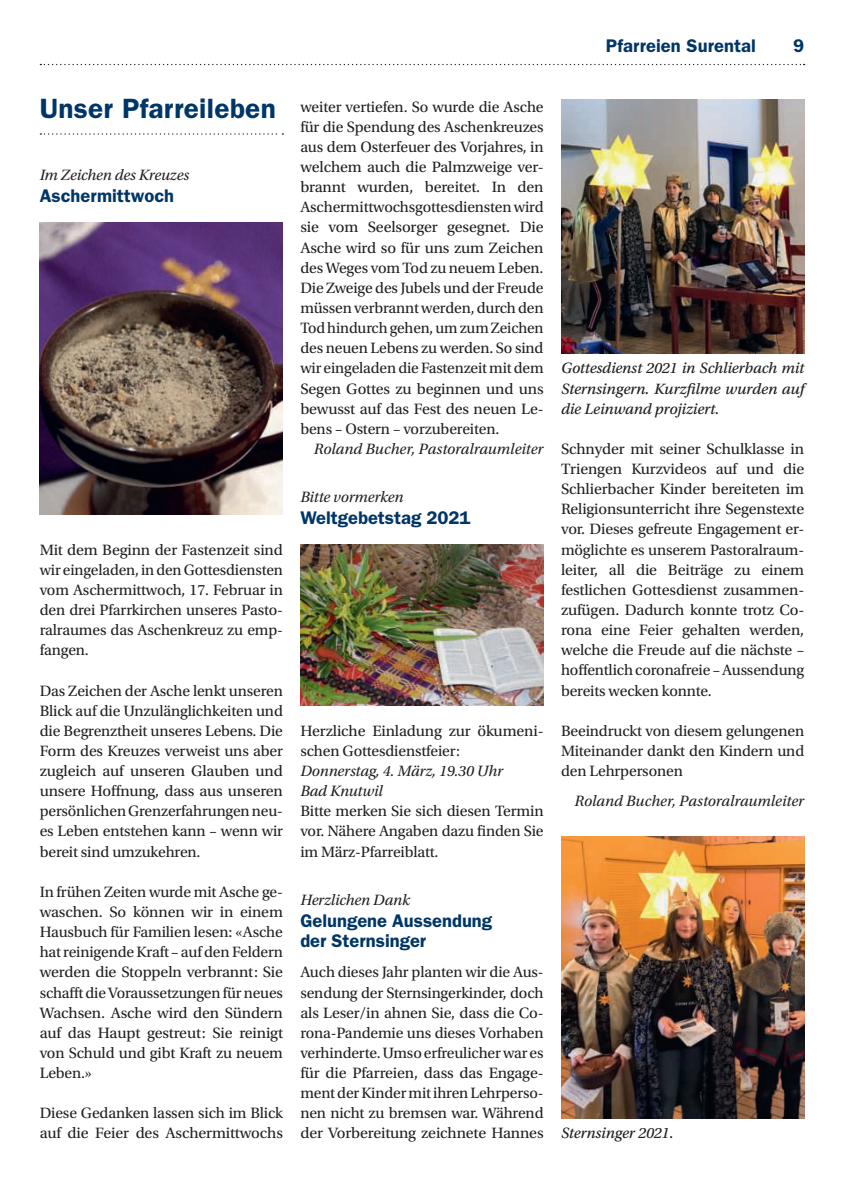
<style>
.page{position:relative;width:844px;height:1191px;background:#fff}
.page>*{position:absolute;margin:0;border:0;box-sizing:border-box;transform-origin:0 0}
.t1{font:600 28px "ITC Franklin Gothic Std";letter-spacing:.01em;color:#003667}
.t2{font:600 18.38px/20.1px "ITC Franklin Gothic Std";color:#003667}
.t3{font:15.75px/20.1px "Utopia Std";letter-spacing:-.01em;color:#231f20;text-align:justify}
.t4{font:italic 15.75px/20.1px "Utopia Std";letter-spacing:-.005em;color:#231f20}
.t5{font:15.75px/20.1px "Utopia Std Capt It";letter-spacing:-.01em;color:#231f20;text-align:justify}
</style>
<div class="page">
<svg style="left:40px;top:64px;width:764px;height:1px"></svg>
<svg style="left:40px;top:133px;width:243px;height:2px"></svg>
<img style="left:40px;top:222px;width:243px;height:292px">
<img style="left:561px;top:99px;width:243px;height:254px">
<img style="left:561px;top:836px;width:243px;height:282px">
<img style="left:300px;top:544px;width:243px;height:161px">
<p class="t2" style="left:605px;top:36px;width:151px">Pfarreien Surental</p>
<p class="t2" style="left:793px;top:36px;width:13px">9</p>
<h1 class="t1" style="left:40px;top:92px;width:237px">Unser Pfarreileben</h1>
<p class="t4" style="left:40px;top:165px;width:151px">Im Zeichen des Kreuzes</p>
<p class="t2" style="left:40px;top:186px;width:136px">Aschermittwoch</p>
<p class="t3" style="left:40px;top:539px;width:245px">Mit dem Beginn der Fastenzeit sind wir eingeladen, in den Gottesdiensten vom Aschermittwoch, 17. Februar in den drei Pfarrkirchen unseres Pasto&shy;ralraumes das Aschenkreuz zu emp&shy;fangen.</p>
<p class="t3" style="left:40px;top:680px;width:245px">Das Zeichen der Asche lenkt unseren Blick auf die Unzulänglichkeiten und die Begrenztheit unseres Lebens. Die Form des Kreuzes verweist uns aber zugleich auf unseren Glauben und unsere Hoffnung, dass aus unseren persönlichen Grenzerfahrungen neu&shy;es Leben entstehen kann – wenn wir bereit sind umzukehren.</p>
<p class="t3" style="left:40px;top:882px;width:245px">In frühen Zeiten wurde mit Asche ge&shy;waschen. So können wir in einem Hausbuch für Familien lesen: «Asche hat reinigende Kraft – auf den Feldern werden die Stoppeln verbrannt: Sie schafft die Voraussetzungen für neues Wachsen. Asche wird den Sündern auf das Haupt gestreut: Sie reinigt von Schuld und gibt Kraft zu neuem Leben.»</p>
<p class="t3" style="left:40px;top:1103px;width:245px">Diese Gedanken lassen sich im Blick auf die Feier des Aschermittwochs</p>
<p class="t3" style="left:300px;top:97px;width:245px">weiter vertiefen. So wurde die Asche für die Spendung des Aschenkreuzes aus dem Osterfeuer des Vorjahres, in welchem auch die Palmzweige ver&shy;brannt wurden, bereitet. In den Aschermittwochsgottesdiensten wird sie vom Seelsorger gesegnet. Die Asche wird so für uns zum Zeichen des Weges vom Tod zu neuem Leben.<br>Die Zweige des Jubels und der Freude müssen verbrannt werden, durch den Tod hindurch gehen, um zum Zeichen des neuen Lebens zu werden. So sind wir eingeladen die Fastenzeit mit dem Segen Gottes zu beginnen und uns bewusst auf das Fest des neuen Le&shy;bens – Ostern – vorzubereiten.</p>
<p class="t4" style="left:314px;top:439px;width:231px">Roland Bucher, Pastoralraumleiter</p>
<p class="t4" style="left:300px;top:487px;width:104px">Bitte vormerken</p>
<p class="t2" style="left:300px;top:508px;width:171px">Weltgebetstag 2021</p>
<p class="t3" style="left:300px;top:721px;width:245px">Herzliche Einladung zur ökumeni&shy;schen Gottesdienstfeier:</p>
<p class="t4" style="left:300px;top:761px;width:204px">Donnerstag, 4. März, 19.30 Uhr<br>Bad Knutwil</p>
<p class="t3" style="left:300px;top:801px;width:245px">Bitte merken Sie sich diesen Termin vor. Nähere Angaben dazu finden Sie im März-Pfarreiblatt.</p>
<p class="t4" style="left:300px;top:890px;width:111px">Herzlichen Dank</p>
<p class="t2" style="left:300px;top:910px;width:193px">Gelungene Aussendung der Sternsinger</p>
<p class="t3" style="left:300px;top:962px;width:245px;text-align:left">Auch dieses Jahr planten wir die Aus&shy;sendung der Sternsingerkinder, doch als Leser/in ahnen Sie, dass die Co&shy;rona-Pandemie uns dieses Vorhaben verhinderte. Umso erfreulicher war es für die Pfarreien, dass das Engage&shy;ment der Kinder mit ihren Lehrperso&shy;nen nicht zu bremsen war. Während der Vorbereitung zeichnete Hannes</p>
<p class="t5" style="left:561px;top:358px;width:245px">Gottesdienst 2021 in Schlierbach mit Sternsingern. Kurzfilme wurden auf die Leinwand projiziert.</p>
<p class="t3" style="left:561px;top:439px;width:245px;text-align:left">Schnyder mit seiner Schulklasse in Triengen Kurzvideos auf und die Schlierbacher Kinder bereiteten im Religionsunterricht ihre Segenstexte vor. Dieses gefreute Engagement er&shy;möglichte es unserem Pastoralraum&shy;leiter, all die Beiträge zu einem festlichen Gottesdienst zusammen&shy;zufügen. Dadurch konnte trotz Co&shy;rona eine Feier gehalten werden, welche die Freude auf die nächste – hoffentlich coronafreie – Aussendung bereits wecken konnte.</p>
<p class="t3" style="left:561px;top:721px;width:245px">Beeindruckt von diesem gelungenen Miteinander dankt den Kindern und den Lehrpersonen</p>
<p class="t4" style="left:574px;top:791px;width:231px">Roland Bucher, Pastoralraumleiter</p>
<p class="t5" style="left:561px;top:1123px;width:114px">Sternsinger 2021.</p>
</div>
